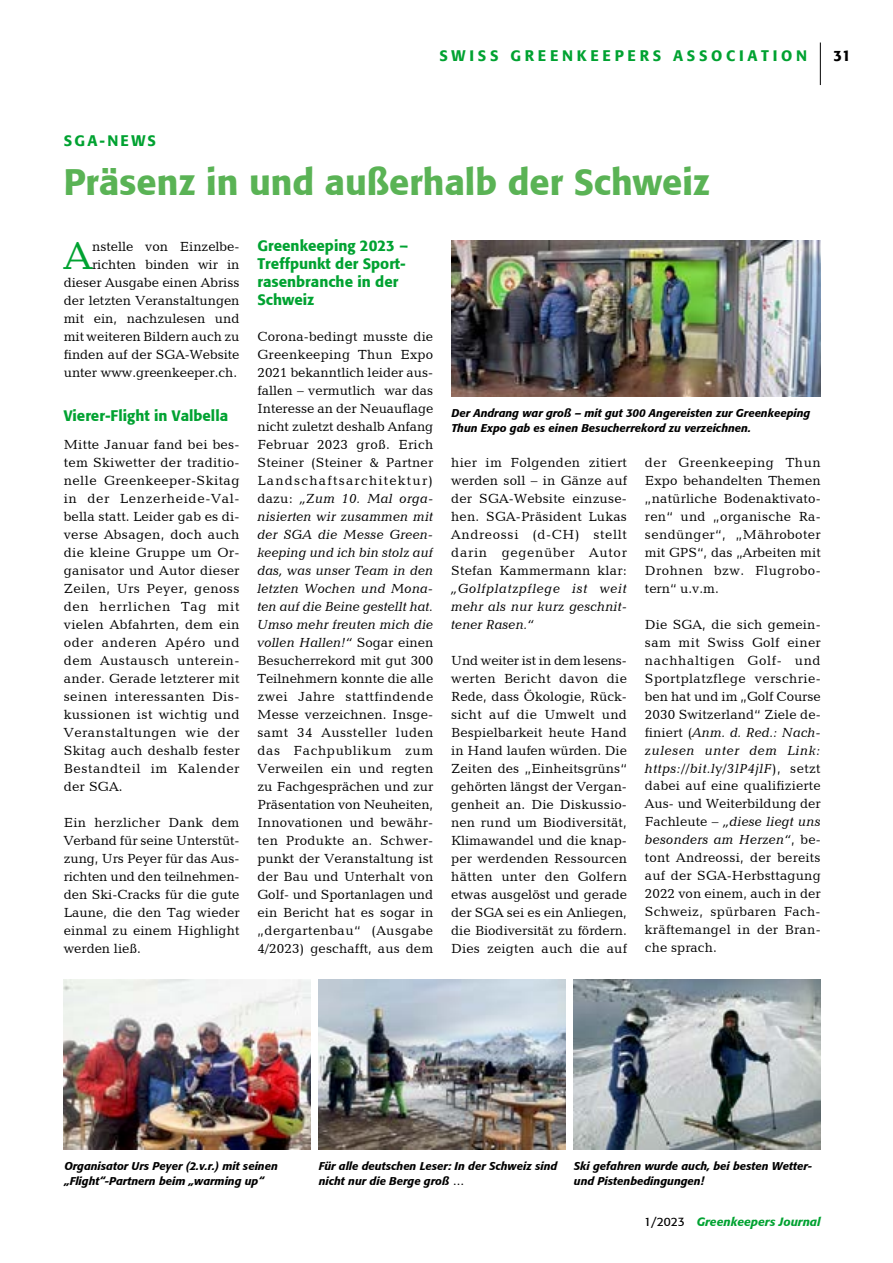
<style>
.page{position:relative;width:893px;height:1263px;background:#fff}
.page>*{position:absolute;margin:0;border:0;box-sizing:border-box;transform-origin:0 0}
.t1{font:40.2px "Candida BT";color:#00a231}
.t2{font:500 36px "Formata BQ";color:#5ab355}
.t3{font:500 15px/18px "Formata BQ";color:#00a231}
.t4{font:500 15px "Formata BQ";letter-spacing:.25em;color:#00a231}
.t5{font:500 15px "Formata BQ";color:#000}
.t6{font:13.5px/18px "Candida BT";letter-spacing:.01em;color:#000;text-align:justify}
.t7{font:italic 13.5px/18px "Candida BT";letter-spacing:.005em;color:#000;text-align:justify}
.t8{font:italic 500 12px "Formata BQ";color:#00a231}
.t9{font:italic 500 11.25px/14.4px "Formata BQ";color:#000}
.s1{font-style:italic}
.s2{font-weight:400;font-style:normal;color:#000}
</style>
<div class="page">
<hr style="left:820px;top:43px;width:1px;height:42px;background:#000">
<img style="left:64px;top:979px;width:247px;height:171px">
<img style="left:319px;top:979px;width:247px;height:171px">
<img style="left:574px;top:979px;width:247px;height:171px">
<img style="left:451px;top:241px;width:370px;height:156px">
<p class="t4" style="left:439px;top:46px;width:369px">SWISS GREENKEEPERS ASSOCIATION</p>
<p class="t5" style="left:833px;top:46px;width:19px">31</p>
<p class="t3" style="left:64px;top:132px;width:94px">SGA-NEWS</p>
<h2 class="t2" style="left:64px;top:160px;width:648px">Präsenz in und außerhalb der Schweiz</h2>
<h1 class="t1" style="left:64px;top:230px;width:30px">A</h1>
<p class="t6" style="left:64px;top:237px;width:177px;text-align:right">nstelle von Einzelbe&shy;richten binden wir in dieser Ausgabe einen Abriss der letzten Veranstaltungen mit ein, nachzulesen und mit weiteren Bildern auch zu finden auf der SGA-Website unter www.greenkeeper.ch.</p>
<p class="t3" style="left:64px;top:407px;width:166px">Vierer-Flight in Valbella</p>
<p class="t6" style="left:64px;top:435px;width:177px">Mitte Januar fand bei bes&shy;tem Skiwetter der traditio&shy;nelle Greenkeeper-Skitag in der Lenzerheide-Val&shy;bella statt. Leider gab es di&shy;verse Absagen, doch auch die kleine Gruppe um Or&shy;ganisator und Autor dieser Zeilen, Urs Peyer, genoss den herrlichen Tag mit vielen Abfahrten, dem ein oder anderen Apéro und dem Austausch unterein&shy;ander. Gerade letzterer mit seinen interessanten Dis&shy;kussionen ist wichtig und Veranstaltungen wie der Skitag auch deshalb fester Bestandteil im Kalender der SGA.</p>
<p class="t6" style="left:64px;top:813px;width:177px">Ein herzlicher Dank dem Verband für seine Unterstüt&shy;zung, Urs Peyer für das Aus&shy;richten und den teilnehmen&shy;den Ski-Cracks für die gute Laune, die den Tag wieder einmal zu einem Highlight werden ließ.</p>
<p class="t3" style="left:257px;top:236px;width:152px">Greenkeeping 2023 –<br>Treffpunkt der Sport&shy;rasenbranche in der<br>Schweiz</p>
<p class="t6" style="left:257px;top:327px;width:177px">Corona-bedingt musste die Greenkeeping Thun Expo 2021 bekanntlich leider aus&shy;fallen – vermutlich war das Interesse an der Neuauflage nicht zuletzt deshalb Anfang Februar 2023 groß. Erich Steiner (Steiner &amp; Partner Landschaftsarchitektur) dazu: <span class="s1">„Zum 10. Mal orga&shy;nisierten wir zusammen mit der SGA die Messe Green&shy;keeping und ich bin stolz auf das, was unser Team in den letzten Wochen und Mona&shy;ten auf die Beine gestellt hat.<br>Umso mehr freuten mich die vollen Hallen!“</span> Sogar einen Besucherrekord mit gut 300<br>Teilnehmern konnte die alle zwei Jahre stattfindende Messe verzeichnen. Insge&shy;samt 34 Aussteller luden das Fachpublikum zum Verweilen ein und regten zu Fachgesprächen und zur Präsentation von Neuheiten, Innovationen und bewähr&shy;ten Produkte an. Schwer&shy;punkt der Veranstaltung ist der Bau und Unterhalt von Golf- und Sportanlagen und ein Bericht hat es sogar in „dergartenbau“ (Ausgabe 4/2023) geschafft, aus dem</p>
<p class="t9" style="left:451px;top:406px;width:361px">Der Andrang war groß – mit gut 300 Angereisten zur Greenkeeping<br>Thun Expo gab es einen Besucherrekord zu verzeichnen.</p>
<p class="t6" style="left:451px;top:453px;width:177px">hier im Folgenden zitiert werden soll – in Gänze auf der SGA-Website einzuse&shy;hen. SGA-Präsident Lukas Andreossi (d-CH) stellt darin gegenüber Autor Stefan Kammermann klar:</p>
<p class="t7" style="left:451px;top:579px;width:177px">„Golfplatzpflege ist weit mehr als nur kurz geschnit&shy;tener Rasen.“</p>
<p class="t6" style="left:451px;top:651px;width:177px">Und weiter ist in dem lesens&shy;werten Bericht davon die Rede, dass Ökologie, Rück&shy;sicht auf die Umwelt und Bespielbarkeit heute Hand in Hand laufen würden. Die Zeiten des „Einheitsgrüns“ gehörten längst der Vergan&shy;genheit an. Die Diskussio&shy;nen rund um Biodiversität, Klimawandel und die knap&shy;per werdenden Ressourcen hätten unter den Golfern etwas ausgelöst und gerade der SGA sei es ein Anliegen, die Biodiversität zu fördern.<br>Dies zeigten auch die auf</p>
<p class="t6" style="left:645px;top:453px;width:177px">der Greenkeeping Thun Expo behandelten Themen „natürliche Bodenaktivato&shy;ren“ und „organische Ra&shy;sendünger“, „Mähroboter mit GPS“, das „Arbeiten mit Drohnen bzw. Flugrobo&shy;tern“ u.v.m.</p>
<p class="t6" style="left:645px;top:615px;width:177px">Die SGA, die sich gemein&shy;sam mit Swiss Golf einer nachhaltigen Golf- und Sportplatzflege verschrie&shy;ben hat und im „Golf Course 2030 Switzerland“ Ziele de&shy;finiert (<span class="s1">Anm. d. Red.: Nach&shy;zulesen unter dem Link: https://bit.ly/3lP4jlF</span>), setzt dabei auf eine qualifizierte Aus- und Weiterbildung der Fachleute – <span class="s1">„diese liegt uns besonders am Herzen“</span>, be&shy;tont Andreossi, der bereits auf der SGA-Herbsttagung 2022 von einem, auch in der Schweiz, spürbaren Fach&shy;kräftemangel in der Bran&shy;che sprach.</p>
<p class="t9" style="left:64px;top:1159px;width:215px">Organisator Urs Peyer (2.v.r.) mit seinen „Flight“-Partnern beim „warming up“</p>
<p class="t9" style="left:319px;top:1159px;width:240px">Für alle deutschen Leser: In der Schweiz sind nicht nur die Berge groß …</p>
<p class="t9" style="left:574px;top:1159px;width:239px">Ski gefahren wurde auch, bei besten Wetter&shy;und Pistenbedingungen!</p>
<p class="t8" style="left:644px;top:1215px;width:178px"><span class="s2">1/2023</span> Greenkeepers Journal</p>
</div>
